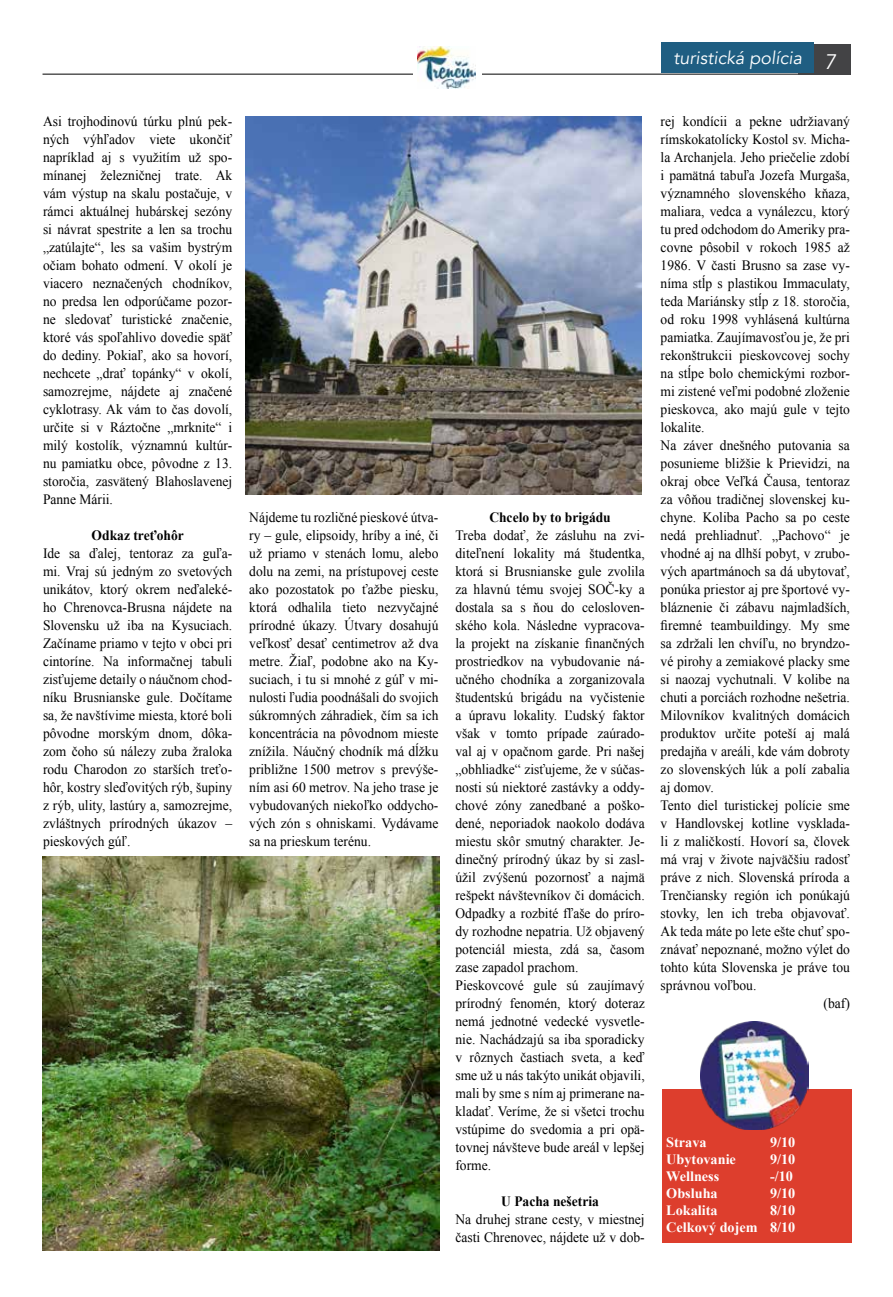
<style>
.page{position:relative;width:893px;height:1297px;background:#fff}
.page>*{position:absolute;margin:0;border:0;box-sizing:border-box;transform-origin:0 0}
.t1{font:18px "Avenir";color:#fff}
.t2{font:14.25px/18px "Times New Roman";color:#000;text-align:justify;scale:.95 1}
.t3{font:700 14.25px/17.1px "Times New Roman";color:#fff;text-align:right}
.t4{font:700 14.25px "Times New Roman";color:#000;scale:.95 1}
.s1{font-size:21px}
</style>
<div class="page">
<hr style="left:43px;top:74px;width:807px;height:1px;background:#000">
<div style="left:798px;top:44px;width:52px;height:31px;background:#434345"></div>
<div style="left:414px;top:44px;width:68px;height:47px;background:#fff"></div>
<img style="left:418px;top:47px;width:58px;height:42px">
<div style="left:661px;top:43px;width:153px;height:30px;background:#1f5e82"></div>
<div style="left:662px;top:1089px;width:189px;height:154px;background:#dd3e2d"></div>
<img style="left:701px;top:1021px;width:108px;height:108px">
<img style="left:246px;top:117px;width:395px;height:378px">
<img style="left:42px;top:857px;width:398px;height:393px">
<p class="t1" style="left:673px;top:47px;width:167px">turistická polícia <span class="s1">7</span></p>
<p class="t2" style="left:43px;top:112px;width:201px">Asi trojhodinovú túrku plnú pek&shy;ných výhľadov viete ukončiť napríklad aj s využitím už spo&shy;mínanej železničnej trate. Ak vám výstup na skalu postačuje, v rámci aktuálnej hubárskej sezóny si návrat spestrite a len sa trochu „zatúlajte“, les sa vašim bystrým očiam bohato odmení. V okolí je viacero neznačených chodníkov, no predsa len odporúčame pozor&shy;ne sledovať turistické značenie, ktoré vás spoľahlivo dovedie späť do dediny. Pokiaľ, ako sa hovorí, nechcete „drať topánky“ v okolí, samozrejme, nájdete aj značené cyklotrasy. Ak vám to čas dovolí, určite si v Ráztočne „mrknite“ i milý kostolík, významnú kultúr&shy;nu pamiatku obce, pôvodne z 13. storočia, zasvätený Blahoslavenej Panne Márii.</p>
<p class="t4" style="left:92px;top:525px;width:99px">Odkaz treťohôr</p>
<p class="t2" style="left:43px;top:544px;width:201px">Ide sa ďalej, tentoraz za guľa&shy;mi. Vraj sú jedným zo svetových unikátov, ktorý okrem neďaleké&shy;ho Chrenovca-Brusna nájdete na Slovensku už iba na Kysuciach.<br>Začíname priamo v tejto v obci pri cintoríne. Na informačnej tabuli zisťujeme detaily o náučnom chod&shy;níku Brusnianske gule. Dočítame sa, že navštívime miesta, ktoré boli pôvodne morským dnom, dôka&shy;zom čoho sú nálezy zuba žraloka rodu Charodon zo starších treťo&shy;hôr, kostry sleďovitých rýb, šupiny z rýb, ulity, lastúry a, samozrejme, zvláštnych prírodných úkazov – pieskových gúľ.</p>
<p class="t2" style="left:249px;top:508px;width:201px">Nájdeme tu rozličné pieskové útva&shy;ry – gule, elipsoidy, hríby a iné, či už priamo v stenách lomu, alebo dolu na zemi, na prístupovej ceste ako pozostatok po ťažbe piesku, ktorá odhalila tieto nezvyčajné prírodné úkazy. Útvary dosahujú veľkosť desať centimetrov až dva metre. Žiaľ, podobne ako na Ky&shy;suciach, i tu si mnohé z gúľ v mi&shy;nulosti ľudia poodnášali do svojich súkromných záhradiek, čím sa ich koncentrácia na pôvodnom mieste znížila. Náučný chodník má dĺžku približne 1500 metrov s prevýše&shy;ním asi 60 metrov. Na jeho trase je vybudovaných niekoľko oddycho&shy;vých zón s ohniskami. Vydávame sa na prieskum terénu.</p>
<p class="t4" style="left:489px;top:507px;width:129px">Chcelo by to brigádu</p>
<p class="t2" style="left:455px;top:526px;width:201px;text-align:left">Treba dodať, že zásluhu na zvi&shy;diteľnení lokality má študentka, ktorá si Brusnianske gule zvolila za hlavnú tému svojej SOČ-ky a dostala sa s ňou do celosloven&shy;ského kola. Následne vypracova&shy;la projekt na získanie finančných prostriedkov na vybudovanie ná&shy;učného chodníka a zorganizovala študentskú brigádu na vyčistenie a úpravu lokality. Ľudský faktor však v tomto prípade zaúrado&shy;val aj v opačnom garde. Pri našej „obhliadke“ zisťujeme, že v súčas&shy;nosti sú niektoré zastávky a oddy&shy;chové zóny zanedbané a poško&shy;dené, neporiadok naokolo dodáva miestu skôr smutný charakter. Je&shy;dinečný prírodný úkaz by si zasl&shy;úžil zvýšenú pozornosť a najmä rešpekt návštevníkov či domácich.<br>Odpadky a rozbité fľaše do príro&shy;dy rozhodne nepatria. Už objavený potenciál miesta, zdá sa, časom zase zapadol prachom.<br>Pieskovcové gule sú zaujímavý prírodný fenomén, ktorý doteraz nemá jednotné vedecké vysvetle&shy;nie. Nachádzajú sa iba sporadicky v rôznych častiach sveta, a keď sme už u nás takýto unikát objavili, mali by sme s ním aj primerane na&shy;kladať. Veríme, že si všetci trochu vstúpime do svedomia a pri opä&shy;tovnej návšteve bude areál v lepšej forme.</p>
<p class="t4" style="left:501px;top:1191px;width:104px">U Pacha nešetria</p>
<p class="t2" style="left:455px;top:1210px;width:201px">Na druhej strane cesty, v miestnej časti Chrenovec, nájdete už v dob-</p>
<p class="t2" style="left:661px;top:112px;width:201px">rej kondícii a pekne udržiavaný</p>
<p class="t2" style="left:661px;top:130px;width:201px">rímskokatolícky Kostol sv. Micha-</p>
<p class="t2" style="left:661px;top:148px;width:201px">la Archanjela. Jeho priečelie zdobí</p>
<p class="t2" style="left:661px;top:166px;width:201px">i pamätná tabuľa Jozefa Murgaša,</p>
<p class="t2" style="left:661px;top:184px;width:201px">významného slovenského kňaza,</p>
<p class="t2" style="left:661px;top:202px;width:201px">maliara, vedca a vynálezcu, ktorý</p>
<p class="t2" style="left:661px;top:220px;width:201px">tu pred odchodom do Ameriky pra-</p>
<p class="t2" style="left:661px;top:238px;width:201px">covne pôsobil v rokoch 1985 až</p>
<p class="t2" style="left:661px;top:256px;width:201px">1986. V časti Brusno sa zase vy-</p>
<p class="t2" style="left:661px;top:274px;width:201px">níma stĺp s plastikou Immaculaty,</p>
<p class="t2" style="left:661px;top:292px;width:201px">teda Mariánsky stĺp z 18. storočia,</p>
<p class="t2" style="left:661px;top:310px;width:201px">od roku 1998 vyhlásená kultúrna</p>
<p class="t2" style="left:661px;top:328px;width:201px">pamiatka. Zaujímavosťou je, že pri</p>
<p class="t2" style="left:661px;top:346px;width:201px">rekonštrukcii pieskovcovej sochy</p>
<p class="t2" style="left:661px;top:364px;width:201px">na stĺpe bolo chemickými rozbor-</p>
<p class="t2" style="left:661px;top:382px;width:201px">mi zistené veľmi podobné zloženie</p>
<p class="t2" style="left:661px;top:400px;width:201px">pieskovca, ako majú gule v tejto</p>
<p class="t2" style="left:661px;top:418px;width:48px">lokalite.</p>
<p class="t2" style="left:661px;top:436px;width:201px">Na záver dnešného putovania sa</p>
<p class="t2" style="left:661px;top:454px;width:201px">posunieme bližšie k Prievidzi, na</p>
<p class="t2" style="left:661px;top:472px;width:201px">okraj obce Veľká Čausa, tentoraz</p>
<p class="t2" style="left:661px;top:490px;width:201px">za vôňou tradičnej slovenskej ku-</p>
<p class="t2" style="left:661px;top:508px;width:201px">chyne. Koliba Pacho sa po ceste</p>
<p class="t2" style="left:661px;top:526px;width:201px">nedá prehliadnuť. „Pachovo“ je</p>
<p class="t2" style="left:661px;top:544px;width:201px">vhodné aj na dlhší pobyt, v zrubo-</p>
<p class="t2" style="left:661px;top:562px;width:201px">vých apartmánoch sa dá ubytovať,</p>
<p class="t2" style="left:661px;top:580px;width:201px">ponúka priestor aj pre športové vy-</p>
<p class="t2" style="left:661px;top:598px;width:201px">bláznenie či zábavu najmladších,</p>
<p class="t2" style="left:661px;top:616px;width:201px">firemné teambuildingy. My sme</p>
<p class="t2" style="left:661px;top:634px;width:201px">sa zdržali len chvíľu, no bryndzo-</p>
<p class="t2" style="left:661px;top:652px;width:201px">vé pirohy a zemiakové placky sme</p>
<p class="t2" style="left:661px;top:670px;width:201px">si naozaj vychutnali. V kolibe na</p>
<p class="t2" style="left:661px;top:688px;width:201px">chuti a porciách rozhodne nešetria.</p>
<p class="t2" style="left:661px;top:706px;width:201px">Milovníkov kvalitných domácich</p>
<p class="t2" style="left:661px;top:724px;width:201px">produktov určite poteší aj malá</p>
<p class="t2" style="left:661px;top:742px;width:201px">predajňa v areáli, kde vám dobroty</p>
<p class="t2" style="left:661px;top:760px;width:201px">zo slovenských lúk a polí zabalia</p>
<p class="t2" style="left:661px;top:778px;width:58px">aj domov.</p>
<p class="t2" style="left:661px;top:796px;width:201px">Tento diel turistickej polície sme</p>
<p class="t2" style="left:661px;top:814px;width:201px">v Handlovskej kotline vysklada-</p>
<p class="t2" style="left:661px;top:832px;width:201px">li z maličkostí. Hovorí sa, človek</p>
<p class="t2" style="left:661px;top:850px;width:201px">má vraj v živote najväčšiu radosť</p>
<p class="t2" style="left:661px;top:868px;width:201px">práve z nich. Slovenská príroda a</p>
<p class="t2" style="left:661px;top:886px;width:201px">Trenčiansky región ich ponúkajú</p>
<p class="t2" style="left:661px;top:904px;width:201px">stovky, len ich treba objavovať.</p>
<p class="t2" style="left:661px;top:922px;width:201px">Ak teda máte po lete ešte chuť spo-</p>
<p class="t2" style="left:661px;top:940px;width:201px">znávať nepoznané, možno výlet do</p>
<p class="t2" style="left:661px;top:958px;width:201px">tohto kúta Slovenska je práve tou</p>
<p class="t2" style="left:661px;top:976px;width:102px">správnou voľbou.</p>
<p class="t2" style="left:824px;top:994px;width:29px">(baf)</p>
<p class="t3" style="left:666px;top:1133px;width:42px">Strava</p>
<p class="t3" style="left:770px;top:1133px;width:27px">9/10</p>
<p class="t3" style="left:666px;top:1150px;width:71px">Ubytovanie</p>
<p class="t3" style="left:770px;top:1150px;width:27px">9/10</p>
<p class="t3" style="left:666px;top:1167px;width:55px">Wellness</p>
<p class="t3" style="left:770px;top:1167px;width:24px">-/10</p>
<p class="t3" style="left:666px;top:1184px;width:53px">Obsluha</p>
<p class="t3" style="left:770px;top:1184px;width:27px">9/10</p>
<p class="t3" style="left:666px;top:1201px;width:53px">Lokalita</p>
<p class="t3" style="left:666px;top:1201px;width:131px">8/10<br>Celkový dojem 8/10</p>
</div>
